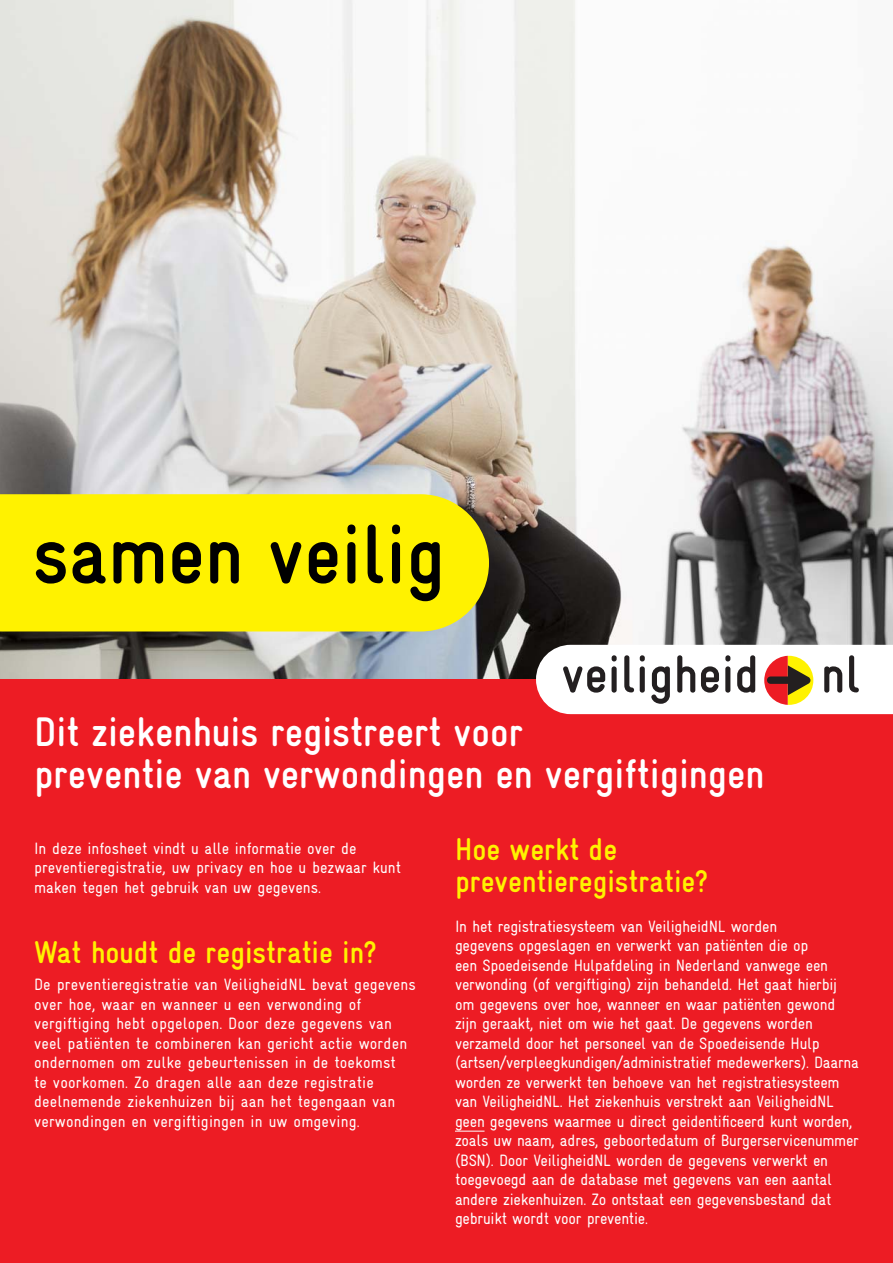
<style>
.page{position:relative;width:893px;height:1263px;background:#fff}
.page>*{position:absolute;margin:0;border:0;box-sizing:border-box;transform-origin:0 0}
.t1{font:700 condensed 84.15px "Gravur";color:#000}
.t2{font:700 condensed 41.4px/41.4px "Gravur";color:#fff}
.t3{font:700 condensed 31.5px/31.5px "Gravur";color:#fff200}
.t4{font:condensed 16.5px/19.5px "Gravur";letter-spacing:-.015em;color:#fff}
.t5{font:condensed 16.5px/19.5px "Gravur";letter-spacing:.01em;color:#fff}
</style>
<div class="page">
<img style="left:0;top:0;width:893px;height:679px">
<div style="left:0;top:679px;width:893px;height:584px;background:#ed1c24"></div>
<svg style="left:455px;top:1131px;width:29px;height:1px"></svg>
<div style="left:0;top:494px;width:489px;height:137px;background:#fff200"></div>
<svg style="left:536px;top:645px;width:357px;height:69px"></svg>
<h1 class="t1" style="left:33px;top:523px;width:414px">samen veilig</h1>
<h2 class="t2" style="left:34px;top:716px;width:732px">Dit ziekenhuis registreert voor<br>preventie van verwondingen en vergiftigingen</h2>
<p class="t4" style="left:34px;top:840px;width:368px">In deze infosheet vindt u alle informatie over de preventieregistratie, uw privacy en hoe u bezwaar kunt maken tegen het gebruik van uw gegevens.</p>
<h3 class="t3" style="left:34px;top:940px;width:344px">Wat houdt de registratie in?</h3>
<p class="t5" style="left:34px;top:976px;width:383px">De preventieregistratie van VeiligheidNL bevat gegevens over hoe, waar en wanneer u een verwonding of vergiftiging hebt opgelopen. Door deze gegevens van veel patiënten te combineren kan gericht actie worden ondernomen om zulke gebeurtenissen in de toekomst<br>te voorkomen. Zo dragen alle aan deze registratie deelnemende ziekenhuizen bij aan het tegengaan van verwondingen en vergiftigingen in uw omgeving.</p>
<h3 class="t3" style="left:455px;top:837px;width:255px">Hoe werkt de preventieregistratie?</h3>
<p class="t4" style="left:455px;top:918px;width:405px">In het registratiesysteem van VeiligheidNL worden<br>gegevens opgeslagen en verwerkt van patiënten die op<br>een Spoedeisende Hulpafdeling in Nederland vanwege een verwonding (of vergiftiging) zijn behandeld. Het gaat hierbij om gegevens over hoe, wanneer en waar patiënten gewond zijn geraakt, niet om wie het gaat. De gegevens worden verzameld door het personeel van de Spoedeisende Hulp (artsen/verpleegkundigen/administratief medewerkers). Daarna worden ze verwerkt ten behoeve van het registratiesysteem van VeiligheidNL. Het ziekenhuis verstrekt aan VeiligheidNL geen gegevens waarmee u direct geidentificeerd kunt worden, zoals uw naam, adres, geboortedatum of Burgerservicenummer (BSN). Door VeiligheidNL worden de gegevens verwerkt en toegevoegd aan de database met gegevens van een aantal andere ziekenhuizen. Zo ontstaat een gegevensbestand dat gebruikt wordt voor preventie.</p>
</div>
